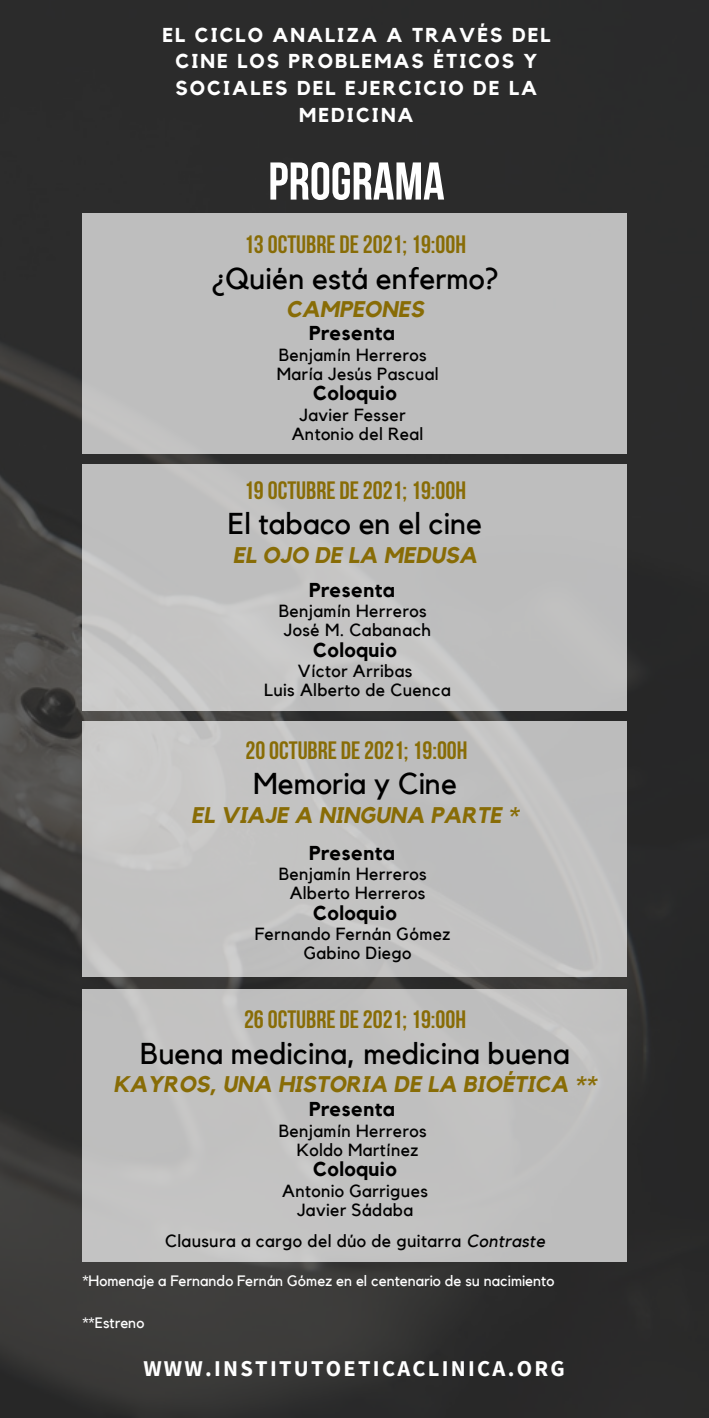
<style>
.page{position:relative;width:709px;height:1418px;background:#fff}
.page>*{position:absolute;margin:0;border:0;box-sizing:border-box;transform-origin:0 0}
.t1{font:700 53px "Bebas Neue";color:#fff}
.t2{font:30px "Kollektif";color:#000}
.t3{font:700 25px "Bebas Neue";color:#886c06}
.t4{font:italic 700 22.5px "Kollektif";color:#886c06}
.t5{font:700 22.5px "Source Sans Pro";letter-spacing:.1em;color:#fff}
.t6{font:700 20px/26.8px "Kollektif";letter-spacing:.1em;color:#fff;text-align:center}
.t7{font:700 20px "Kollektif";letter-spacing:.02em;color:#000}
.t8{font:17.5px "Kollektif";letter-spacing:.02em;color:#000}
.t9{font:15px "Kollektif";color:#fff}
.s1{font-style:italic}
</style>
<div class="page">
<img style="left:0;top:0;width:709px;height:1417px">
<div style="left:82px;top:213px;width:545px;height:240px;background:#bebebe"></div>
<div style="left:82px;top:464px;width:545px;height:246px;background:linear-gradient(to right,#c4c4c4,#bdbdbd)"></div>
<div style="left:82px;top:721px;width:545px;height:255px;background:#c3c2c2"></div>
<div style="left:82px;top:989px;width:545px;height:272px;background:#c1c0c0"></div>
<p class="t6" style="left:162px;top:22px;width:390px">EL CICLO ANALIZA A TRAVÉS DEL<br>CINE LOS PROBLEMAS ÉTICOS Y<br>SOCIALES DEL EJERCICIO DE LA<br>MEDICINA</p>
<p class="t1" style="left:268px;top:160px;width:178px">PROGRAMA</p>
<p class="t3" style="left:244px;top:234px;width:223px">13OCTUBRE DE2021; 19:00H</p>
<p class="t2" style="left:211px;top:265px;width:289px">¿Quién está enfermo?</p>
<p class="t4" style="left:286px;top:299px;width:139px">CAMPEONES</p>
<p class="t7" style="left:309px;top:324px;width:87px">Presenta</p>
<p class="t8" style="left:279px;top:347px;width:149px">Benjamín Herreros</p>
<p class="t8" style="left:277px;top:366px;width:163px">María Jesús Pascual</p>
<p class="t7" style="left:313px;top:384px;width:85px">Coloquio</p>
<p class="t8" style="left:300px;top:406px;width:107px">Javier Fesser</p>
<p class="t8" style="left:292px;top:425px;width:133px">Antonio del Real</p>
<p class="t3" style="left:244px;top:480px;width:223px">19OCTUBRE DE2021; 19:00H</p>
<p class="t2" style="left:228px;top:510px;width:256px">El tabaco en el cine</p>
<p class="t4" style="left:233px;top:544px;width:246px">EL OJO DE LA MEDUSA</p>
<p class="t7" style="left:309px;top:581px;width:87px">Presenta</p>
<p class="t8" style="left:279px;top:603px;width:149px">Benjamín Herreros</p>
<p class="t8" style="left:284px;top:622px;width:149px">José M. Cabanach</p>
<p class="t7" style="left:313px;top:641px;width:85px">Coloquio</p>
<p class="t8" style="left:298px;top:663px;width:116px">Víctor Arribas</p>
<p class="t8" style="left:264px;top:682px;width:188px">Luis Alberto de Cuenca</p>
<p class="t3" style="left:245px;top:740px;width:223px">20OCTUBRE DE2021; 19:00H</p>
<p class="t2" style="left:253px;top:770px;width:205px">Memoria y Cine</p>
<p class="t4" style="left:191px;top:804px;width:329px">EL VIAJE A NINGUNA PARTE *</p>
<p class="t7" style="left:309px;top:844px;width:87px">Presenta</p>
<p class="t8" style="left:279px;top:866px;width:149px">Benjamín Herreros</p>
<p class="t8" style="left:290px;top:885px;width:137px">Alberto Herreros</p>
<p class="t7" style="left:313px;top:903px;width:85px">Coloquio</p>
<p class="t8" style="left:255px;top:926px;width:197px">Fernando Fernán Gómez</p>
<p class="t8" style="left:304px;top:945px;width:109px">Gabino Diego</p>
<p class="t3" style="left:244px;top:1009px;width:223px">26OCTUBRE DE2021; 19:00H</p>
<p class="t2" style="left:140px;top:1039px;width:431px">Buena medicina, medicina buena</p>
<p class="t4" style="left:113px;top:1073px;width:484px">KAYROS, UNA HISTORIA DE LA BIOÉTICA **</p>
<p class="t7" style="left:309px;top:1100px;width:87px">Presenta</p>
<p class="t8" style="left:279px;top:1122px;width:149px">Benjamín Herreros</p>
<p class="t8" style="left:297px;top:1141px;width:123px">Koldo Martínez</p>
<p class="t7" style="left:313px;top:1159px;width:85px">Coloquio</p>
<p class="t8" style="left:282px;top:1182px;width:147px">Antonio Garrigues</p>
<p class="t8" style="left:297px;top:1201px;width:117px">Javier Sádaba</p>
<p class="t8" style="left:165px;top:1232px;width:381px">Clausura a cargo del dúo de guitarra <span class="s1">Contraste</span></p>
<p class="t9" style="left:82px;top:1273px;width:473px">*Homenaje a Fernando Fernán Gómez en el centenario de su nacimiento</p>
<p class="t9" style="left:82px;top:1316px;width:63px">**Estreno</p>
<p class="t5" style="left:143px;top:1353px;width:423px">WWW.INSTITUTOETICACLINICA.ORG</p>
</div>
